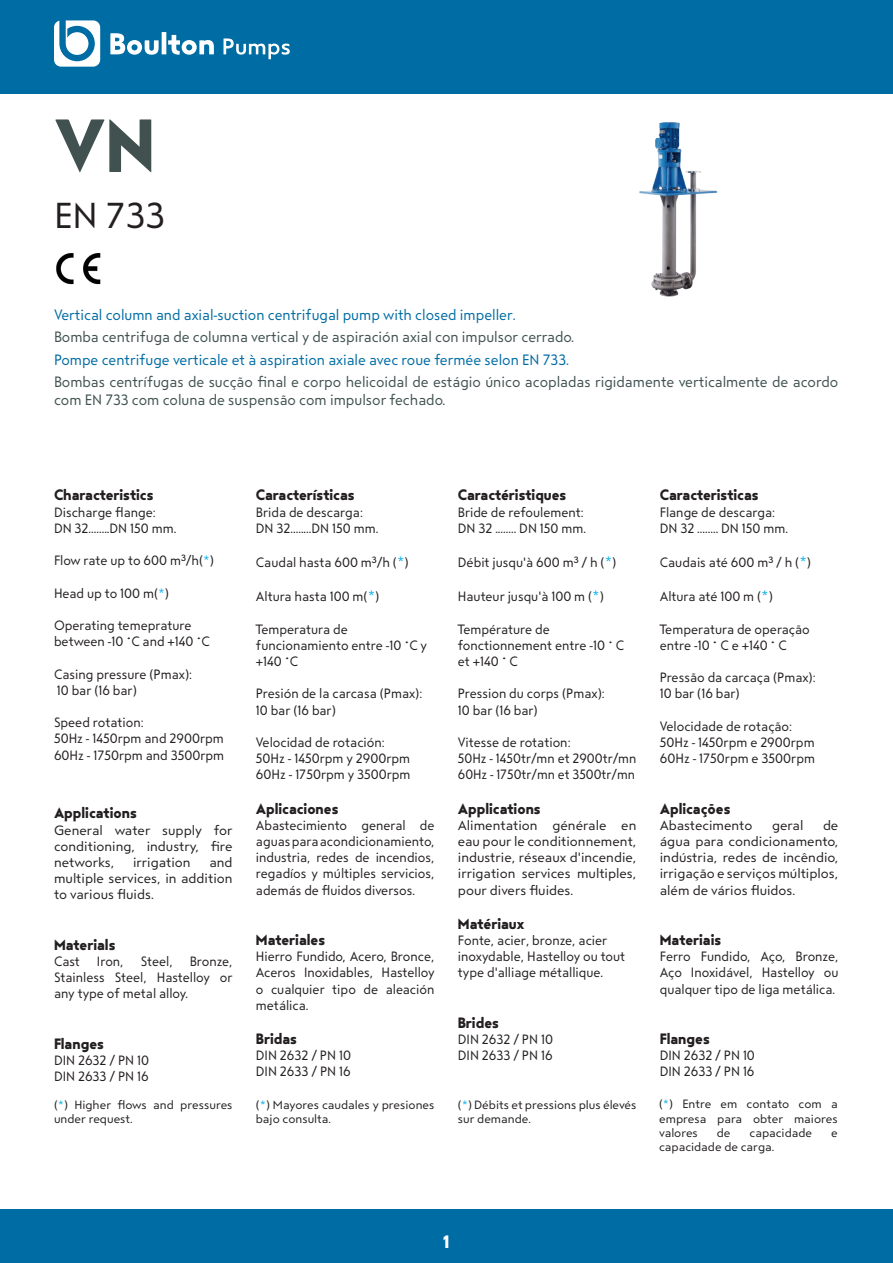
<style>
.page{position:relative;width:893px;height:1263px;background:#fff}
.page>*{position:absolute;margin:0;border:0;box-sizing:border-box;transform-origin:0 0}
.H_1{font:700 75px "Steagal";color:#405150}
.H_1-2{font:36px "Steagal";color:#231f20}
.t1{font:700 18px "Steagal";color:#fff}
.bullet_2{font:15px/18px "Steagal";color:#405150;scale:.95 1}
.Paragraph{font:700 15px "Steagal";color:#231f20;scale:.95 1}
.bullet_2-2{font:15px "Steagal";color:#006ca4;scale:.95 1}
.Paragraph-2{font:13.5px/16.2px "Steagal";color:#231f20;scale:.95 1}
.Paragraph-3{font:13.5px/16.2px "Steagal";color:#231f20;text-align:justify}
.Paragraph-4{font:13.5px "Steagal";color:#231f20;scale:.94 1}
.Paragraph-5{font:13.5px "Steagal";color:#231f20;scale:.93 1}
.Paragraph-6{font:12px/14.4px "Steagal";color:#231f20}
.s1{color:#00aeef}
.s2{font-size:15px;color:#00aeef}
</style>
<div class="page">
<div style="left:0;top:0;width:893px;height:93px;background:#006ca4"></div>
<svg style="left:54px;top:20px;width:46px;height:47px"></svg>
<svg style="left:110px;top:33px;width:49px;height:22px"></svg>
<hr style="left:162px;top:32px;width:4px;height:22px;background:#fff">
<svg style="left:168px;top:35px;width:46px;height:20px"></svg>
<svg style="left:223px;top:38px;width:67px;height:21px"></svg>
<div style="left:0;top:1209px;width:893px;height:54px;background:#006ca4"></div>
<img style="left:639px;top:122px;width:78px;height:175px">
<img style="left:56px;top:253px;width:45px;height:32px">
<p class="H_1" style="left:54px;top:103px;width:103px">VN</p>
<p class="H_1-2" style="left:54px;top:196px;width:112px">EN 733</p>
<p class="bullet_2-2" style="left:54px;top:307px;width:487px">Vertical column and axial-suction centrifugal pump with closed impeller.</p>
<p class="bullet_2" style="left:54px;top:329px;width:549px">Bomba centrifuga de columna vertical y de aspiración axial con impulsor cerrado.</p>
<p class="bullet_2-2" style="left:54px;top:351px;width:544px">Pompe centrifuge verticale et à aspiration axiale avec roue fermée selon EN 733.</p>
<p class="bullet_2" style="left:54px;top:373px;width:827px">Bombas centrífugas de sucção final e corpo helicoidal de estágio único acopladas rigidamente verticalmente de acordo com EN 733 com coluna de suspensão com impulsor fechado.</p>
<p class="Paragraph" style="left:54px;top:487px;width:106px">Characteristics</p>
<p class="Paragraph-2" style="left:54px;top:504px;width:109px">Discharge flange:</p>
<p class="Paragraph-2" style="left:54px;top:520px;width:130px">DN 32........DN 150 mm.</p>
<p class="Paragraph-2" style="left:54px;top:553px;width:170px">Flow rate up to 600 m³/h(<span class="s1">*</span>)</p>
<p class="Paragraph-2" style="left:54px;top:585px;width:123px">Head up to 100 m(<span class="s1">*</span>)</p>
<p class="Paragraph-2" style="left:54px;top:617px;width:165px">Operating temeprature between -10 °C and +140 °C</p>
<p class="Paragraph-2" style="left:54px;top:666px;width:147px">Casing pressure (Pmax):</p>
<p class="Paragraph-2" style="left:57px;top:682px;width:86px">10 bar (16 bar)</p>
<p class="Paragraph-2" style="left:54px;top:715px;width:96px">Speed rotation:</p>
<p class="Paragraph-2" style="left:54px;top:731px;width:181px">50Hz - 1450rpm and 2900rpm<br>60Hz - 1750rpm and 3500rpm</p>
<p class="Paragraph" style="left:54px;top:805px;width:89px">Applications</p>
<p class="Paragraph-3" style="left:54px;top:822px;width:180px">General water supply for conditioning, industry, fire networks,</p>
<p class="Paragraph-3" style="left:54px;top:854px;width:180px;text-indent:155px">and multiple services, in addition to various fluids.</p>
<p class="Paragraph" style="left:54px;top:936px;width:66px">Materials</p>
<p class="Paragraph-2" style="left:54px;top:953px;width:29px">Cast</p>
<p class="Paragraph-2" style="left:97px;top:953px;width:30px">Iron,</p>
<p class="Paragraph-2" style="left:141px;top:953px;width:35px">Steel,</p>
<p class="Paragraph-3" style="left:133px;top:854px;width:59px">irrigation</p>
<p class="Paragraph-2" style="left:54px;top:953px;width:189px;text-align:justify;text-indent:136px">Bronze, Stainless Steel, Hastelloy or any type of metal alloy.</p>
<p class="Paragraph" style="left:54px;top:1035px;width:54px">Flanges</p>
<p class="Paragraph-2" style="left:54px;top:1052px;width:102px">DIN 2632 / PN 10</p>
<p class="Paragraph-2" style="left:54px;top:1069px;width:101px">DIN 2633 / PN 16</p>
<p class="Paragraph" style="left:256px;top:487px;width:105px">Características</p>
<p class="Paragraph-2" style="left:256px;top:504px;width:114px">Brida de descarga:</p>
<p class="Paragraph-2" style="left:256px;top:520px;width:130px">DN 32........DN 150 mm.</p>
<p class="Paragraph-2" style="left:256px;top:554px;width:162px">Caudal hasta 600 m³/h (<span class="s2">*</span>)</p>
<p class="Paragraph-2" style="left:256px;top:589px;width:131px">Altura hasta 100 m(<span class="s2">*</span>)</p>
<p class="Paragraph-2" style="left:256px;top:621px;width:182px">Temperatura de funcionamiento entre -10 °C y +140 °C</p>
<p class="Paragraph-2" style="left:256px;top:686px;width:177px">Presión de la carcasa (Pmax):<br>10 bar (16 bar)</p>
<p class="Paragraph-2" style="left:256px;top:734px;width:137px">Velocidad de rotación:</p>
<p class="Paragraph-2" style="left:256px;top:751px;width:164px">50Hz - 1450rpm y 2900rpm<br>60Hz - 1750rpm y 3500rpm</p>
<p class="Paragraph" style="left:256px;top:800px;width:88px">Aplicaciones</p>
<p class="Paragraph-2" style="left:256px;top:817px;width:189px;text-align:justify">Abastecimiento general de aguas para acondicionamiento, industria, redes de incendios, regadíos y múltiples servicios, además de fluidos diversos.</p>
<p class="Paragraph" style="left:256px;top:931px;width:74px">Materiales</p>
<p class="Paragraph-2" style="left:256px;top:949px;width:189px;text-align:justify">Hierro Fundido, Acero, Bronce, Aceros Inoxidables, Hastelloy o cualquier tipo de aleación metálica.</p>
<p class="Paragraph" style="left:256px;top:1030px;width:45px">Bridas</p>
<p class="Paragraph-2" style="left:256px;top:1048px;width:102px">DIN 2632 / PN 10</p>
<p class="Paragraph-2" style="left:256px;top:1064px;width:101px">DIN 2633 / PN 16</p>
<p class="Paragraph" style="left:458px;top:487px;width:116px">Caractéristiques</p>
<p class="Paragraph-2" style="left:458px;top:504px;width:134px">Bride de refoulement:</p>
<p class="Paragraph-2" style="left:458px;top:520px;width:136px">DN 32 ........ DN 150 mm.</p>
<p class="Paragraph-2" style="left:458px;top:554px;width:168px">Débit jusqu'à 600 m³ / h (<span class="s2">*</span>)</p>
<p class="Paragraph-2" style="left:458px;top:589px;width:155px">Hauteur jusqu'à 100 m (<span class="s2">*</span>)</p>
<p class="Paragraph-2" style="left:458px;top:621px;width:177px">Température de fonctionnement entre -10 ° C et +140 ° C</p>
<p class="Paragraph-2" style="left:458px;top:686px;width:156px">Pression du corps (Pmax):</p>
<p class="Paragraph-2" style="left:458px;top:702px;width:86px">10 bar (16 bar)</p>
<p class="Paragraph-2" style="left:458px;top:734px;width:120px">Vitesse de rotation:</p>
<p class="Paragraph-4" style="left:458px;top:751px;width:191px">50Hz - 1450tr/mn et 2900tr/mn</p>
<p class="Paragraph-5" style="left:458px;top:767px;width:192px">60Hz - 1750tr/mn et 3500tr/mn</p>
<p class="Paragraph" style="left:458px;top:800px;width:89px">Applications</p>
<p class="Paragraph-3" style="left:458px;top:817px;width:180px">Alimentation générale en eau pour le conditionnement, industrie, réseaux d'incendie, irrigation services multiples, pour divers fluides.</p>
<p class="Paragraph" style="left:458px;top:915px;width:71px">Matériaux</p>
<p class="Paragraph-2" style="left:458px;top:932px;width:178px">Fonte, acier, bronze, acier inoxydable, Hastelloy ou tout type d'alliage métallique.</p>
<p class="Paragraph" style="left:458px;top:1014px;width:45px">Brides</p>
<p class="Paragraph-2" style="left:458px;top:1031px;width:102px">DIN 2632 / PN 10</p>
<p class="Paragraph-2" style="left:458px;top:1048px;width:101px">DIN 2633 / PN 16</p>
<p class="Paragraph" style="left:660px;top:487px;width:105px">Caracteristicas</p>
<p class="Paragraph-2" style="left:660px;top:504px;width:123px">Flange de descarga:</p>
<p class="Paragraph-2" style="left:660px;top:520px;width:136px">DN 32 ........ DN 150 mm.</p>
<p class="Paragraph-2" style="left:660px;top:554px;width:161px">Caudais até 600 m³ / h (<span class="s2">*</span>)</p>
<p class="Paragraph-2" style="left:660px;top:589px;width:121px">Altura até 100 m (<span class="s2">*</span>)</p>
<p class="Paragraph-2" style="left:660px;top:621px;width:159px">Temperatura de operação entre -10 ° C e +140 ° C</p>
<p class="Paragraph-2" style="left:660px;top:670px;width:166px">Pressão da carcaça (Pmax):</p>
<p class="Paragraph-2" style="left:660px;top:686px;width:86px">10 bar (16 bar)</p>
<p class="Paragraph-2" style="left:660px;top:718px;width:141px">Velocidade de rotação:</p>
<p class="Paragraph-2" style="left:660px;top:734px;width:165px">50Hz - 1450rpm e 2900rpm<br>60Hz - 1750rpm e 3500rpm</p>
<p class="Paragraph" style="left:660px;top:800px;width:76px">Aplicações</p>
<p class="Paragraph-3" style="left:660px;top:817px;width:94px">Abastecimento</p>
<p class="Paragraph-3" style="left:772px;top:817px;width:33px">geral</p>
<p class="Paragraph-3" style="left:660px;top:817px;width:180px;text-indent:163px">de água para condicionamento, indústria, redes de incêndio, irrigação e serviços múltiplos, além de vários fluidos.</p>
<p class="Paragraph" style="left:660px;top:931px;width:66px">Materiais</p>
<p class="Paragraph-2" style="left:660px;top:949px;width:189px;text-align:justify">Ferro Fundido, Aço, Bronze, Aço Inoxidável, Hastelloy ou qualquer tipo de liga metálica.</p>
<p class="Paragraph" style="left:660px;top:1030px;width:54px">Flanges</p>
<p class="Paragraph-2" style="left:660px;top:1048px;width:102px">DIN 2632 / PN 10</p>
<p class="Paragraph-2" style="left:660px;top:1064px;width:101px">DIN 2633 / PN 16</p>
<p class="Paragraph-6" style="left:54px;top:1098px;width:180px">(<span class="s1">*</span>) Higher flows and pressures under request.</p>
<p class="Paragraph-6" style="left:256px;top:1098px;width:180px">(<span class="s1">*</span>) Mayores caudales y presiones bajo consulta.</p>
<p class="Paragraph-6" style="left:458px;top:1098px;width:180px">(<span class="s1">*</span>) Débits et pressions plus élevés sur demande.</p>
<p class="Paragraph-6" style="left:659px;top:1097px;width:180px;text-align:justify">(<span class="s1">*</span>) Entre em contato com a empresa para obter maiores valores</p>
<p class="Paragraph-6" style="left:717px;top:1126px;width:15px">de</p>
<p class="Paragraph-6" style="left:749px;top:1126px;width:64px">capacidade</p>
<p class="Paragraph-6" style="left:831px;top:1126px;width:8px">e</p>
<p class="Paragraph-6" style="left:659px;top:1140px;width:117px">capacidade de carga.</p>
<p class="t1" style="left:443px;top:1231px;width:8px">1</p>
</div>
